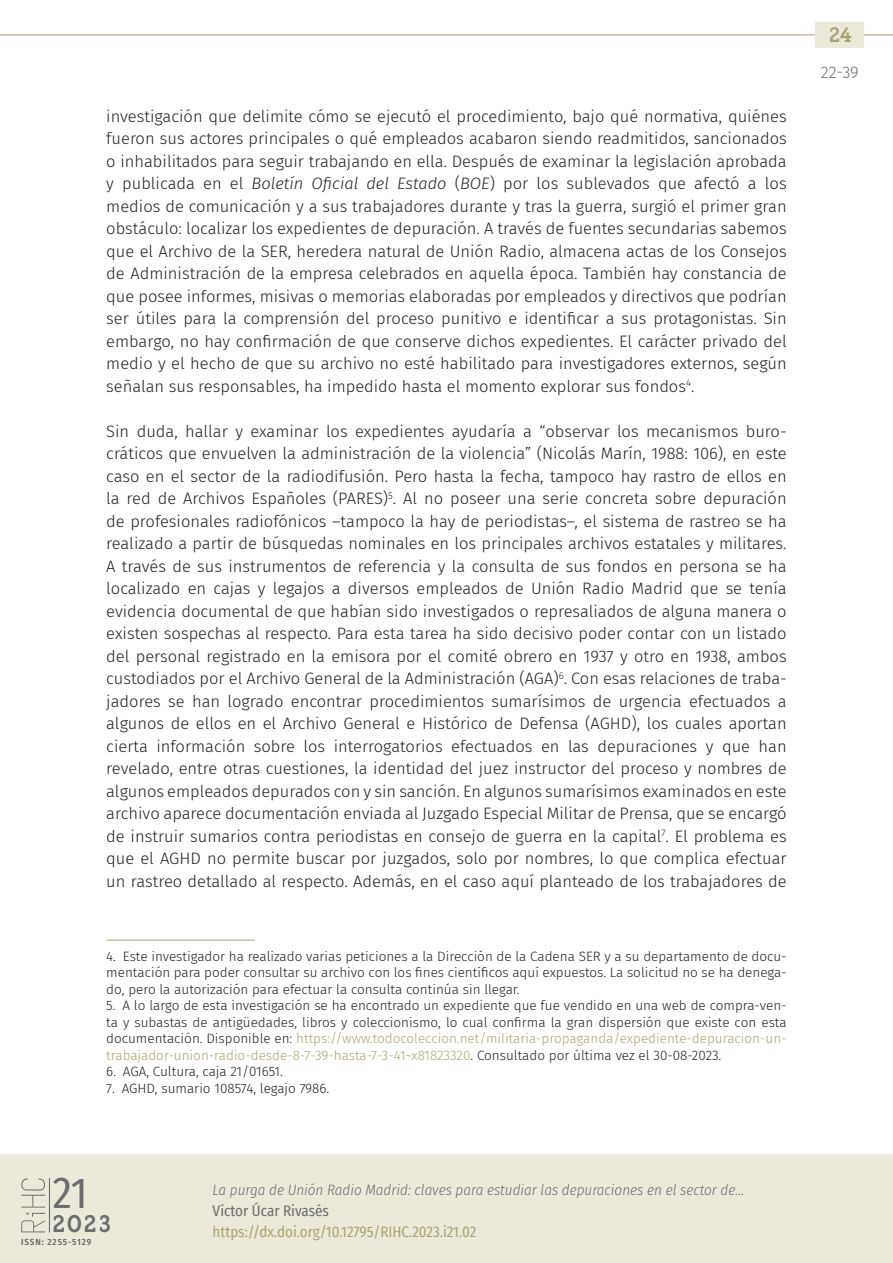
<style>
.page{position:relative;width:893px;height:1263px;background:#fff}
.page>*{position:absolute;margin:0;border:0;box-sizing:border-box;transform-origin:0 0}
.t1{font:43.2px "Fira Sans Condensed";color:#6c6d70}
.t2{font:600 24px "Gambero";color:#6c6d70}
.t3{font:600 21px "Gambero";color:#aaa671}
._00_bsc{font:300 16.5px/22.5px "Fira Sans";color:#231f20;text-align:justify}
.t4{font:300 16.5px "Fira Sans";color:#6c6d70}
.t5{font:italic 300 15px "Fira Sans Condensed";color:#6c6d70}
.t6{font:15px "Fira Sans Condensed";color:#aaa671}
.t7{font:15px "Fira Sans Condensed";color:#6c6d70}
.zzz_notas{font:300 13.5px/16.5px "Fira Sans";color:#231f20;text-align:justify}
.t8{font:600 9px "Fira Sans Condensed";letter-spacing:.1em;color:#6c6d70}
.s1{font-style:italic}
.s2{color:#aaa671}
</style>
<div class="page">
<hr style="left:0;top:34px;width:893px;height:1px;background:#aea385">
<div style="left:816px;top:22px;width:48px;height:26px;background:#ebeada"></div>
<div style="left:0;top:1154px;width:893px;height:109px;background:#ebeada"></div>
<hr style="left:49px;top:1178px;width:1px;height:54px;background:#6c6d70">
<svg style="left:21px;top:1178px;width:24px;height:29px"></svg>
<svg style="left:21px;top:1213px;width:24px;height:19px"></svg>
<hr style="left:106px;top:940px;width:149px;height:1px;background:#aaa671">
<p class="_00_bsc" style="left:106px;top:105px;width:682px">investigación que delimite cómo se ejecutó el procedimiento, bajo qué normativa, quiénes fueron sus actores principales o qué empleados acabaron siendo readmitidos, sancionados o inhabilitados para seguir trabajando en ella. Después de examinar la legislación aprobada y publicada en el <span class="s1">Boletín Oficial del Estado</span> (<span class="s1">BOE</span>) por los sublevados que afectó a los medios de comunicación y a sus trabajadores durante y tras la guerra, surgió el primer gran obstáculo: localizar los expedientes de depuración. A través de fuentes secundarias sabemos que el Archivo de la SER, heredera natural de Unión Radio, almacena actas de los Consejos de Administración de la empresa celebrados en aquella época. También hay constancia de que posee informes, misivas o memorias elaboradas por empleados y directivos que podrían ser útiles para la comprensión del proceso punitivo e identificar a sus protagonistas. Sin embargo, no hay confirmación de que conserve dichos expedientes. El carácter privado del medio y el hecho de que su archivo no esté habilitado para investigadores externos, según señalan sus responsables, ha impedido hasta el momento explorar sus fondos<sup>4</sup>.</p>
<p class="_00_bsc" style="left:106px;top:420px;width:682px">Sin duda, hallar y examinar los expedientes ayudaría a “observar los mecanismos buro&shy;cráticos que envuelven la administración de la violencia” (Nicolás Marín, 1988: 106), en este caso en el sector de la radiodifusión. Pero hasta la fecha, tampoco hay rastro de ellos en la red de Archivos Españoles (PARES)<sup>5</sup>. Al no poseer una serie concreta sobre depuración de profesionales radiofónicos –tampoco la hay de periodistas–, el sistema de rastreo se ha realizado a partir de búsquedas nominales en los principales archivos estatales y militares.<br>A través de sus instrumentos de referencia y la consulta de sus fondos en persona se ha localizado en cajas y legajos a diversos empleados de Unión Radio Madrid que se tenía evidencia documental de que habían sido investigados o represaliados de alguna manera o existen sospechas al respecto. Para esta tarea ha sido decisivo poder contar con un listado del personal registrado en la emisora por el comité obrero en 1937 y otro en 1938, ambos custodiados por el Archivo General de la Administración (AGA)<sup>6</sup>. Con esas relaciones de traba&shy;jadores se han logrado encontrar procedimientos sumarísimos de urgencia efectuados a algunos de ellos en el Archivo General e Histórico de Defensa (AGHD), los cuales aportan cierta información sobre los interrogatorios efectuados en las depuraciones y que han revelado, entre otras cuestiones, la identidad del juez instructor del proceso y nombres de algunos empleados depurados con y sin sanción. En algunos sumarísimos examinados en este archivo aparece documentación enviada al Juzgado Especial Militar de Prensa, que se encargó de instruir sumarios contra periodistas en consejo de guerra en la capital<sup>7</sup>. El problema es que el AGHD no permite buscar por juzgados, solo por nombres, lo que complica efectuar un rastreo detallado al respecto. Además, en el caso aquí planteado de los trabajadores de</p>
<p class="zzz_notas" style="left:106px;top:948px;width:682px">4. Este investigador ha realizado varias peticiones a la Dirección de la Cadena SER y a su departamento de docu&shy;mentación para poder consultar su archivo con los fines científicos aquí expuestos. La solicitud no se ha denega&shy;do, pero la autorización para efectuar la consulta continúa sin llegar.</p>
<p class="zzz_notas" style="left:106px;top:997px;width:682px">5. A lo largo de esta investigación se ha encontrado un expediente que fue vendido en una web de compra-ven&shy;ta y subastas de antigüedades, libros y coleccionismo, lo cual confirma la gran dispersión que existe con esta documentación. Disponible en: <span class="s2">https://www.todocoleccion.net/militaria-propaganda/expediente-depuracion-un&shy;trabajador-union-radio-desde-8-7-39-hasta-7-3-41~x81823320</span>. Consultado por última vez el 30-08-2023.</p>
<p class="zzz_notas" style="left:106px;top:1063px;width:178px">6. AGA, Cultura, caja 21/01651.</p>
<p class="zzz_notas" style="left:106px;top:1080px;width:225px">7. AGHD, sumario 108574, legajo 7986.</p>
<h1 class="t1" style="left:53px;top:1160px;width:36px">21</h1>
<h2 class="t2" style="left:53px;top:1209px;width:60px">2023</h2>
<p class="t8" style="left:21px;top:1234px;width:71px">ISSN: 2255-5129</p>
<p class="t5" style="left:213px;top:1179px;width:533px">La purga de Unión Radio Madrid: claves para estudiar las depuraciones en el sector de…</p>
<p class="t7" style="left:213px;top:1199px;width:118px">Víctor Úcar Rivasés</p>
<p class="t6" style="left:213px;top:1220px;width:265px">https://dx.doi.org/10.12795/RIHC.2023.i21.02</p>
<p class="t3" style="left:830px;top:22px;width:24px">24</p>
<p class="t4" style="left:821px;top:60px;width:39px">22-39</p>
</div>
